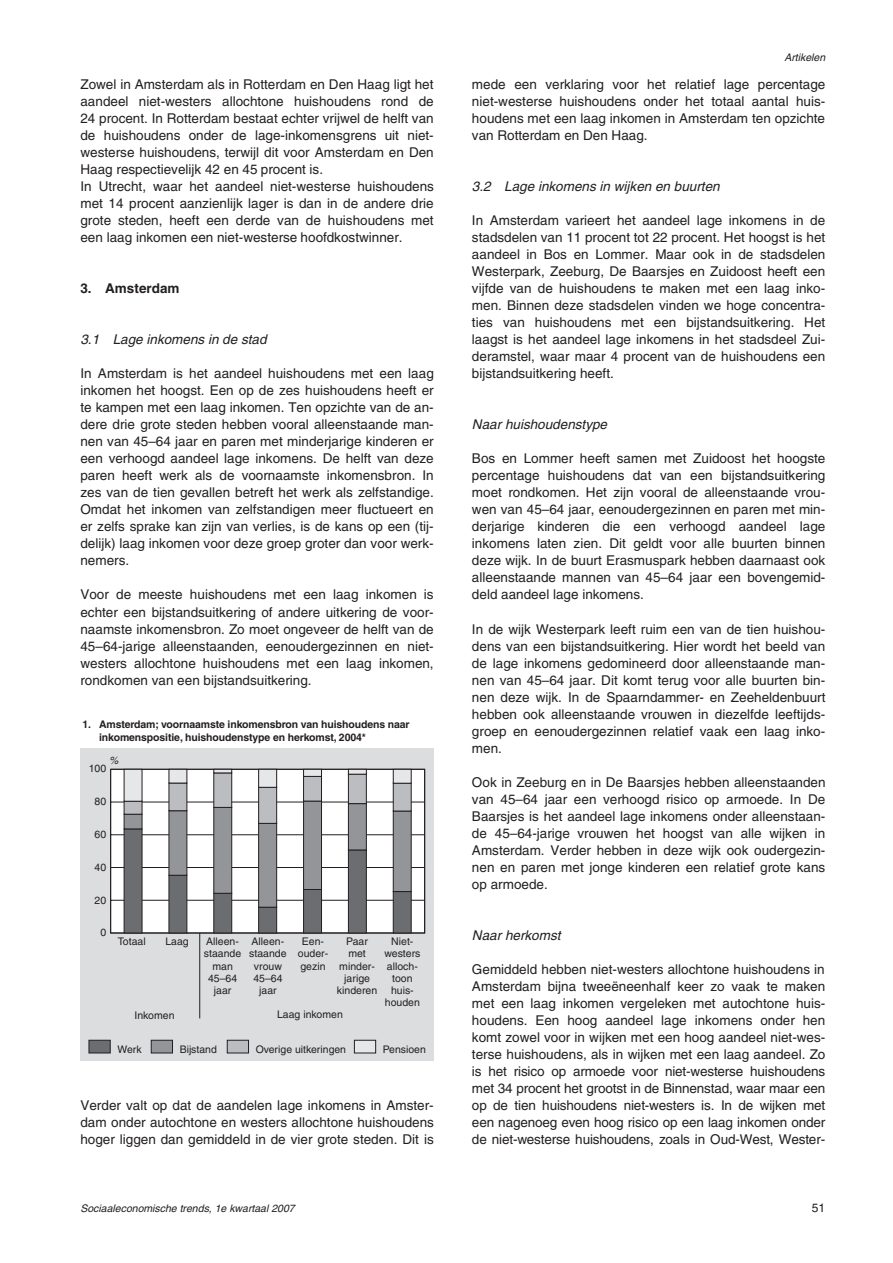
<style>
.page{position:relative;width:893px;height:1263px;background:#fff}
.page>*{position:absolute;margin:0;border:0;box-sizing:border-box;transform-origin:0 0}
.t1{font:13.5px/17px "Helvetica";color:#231f20;text-align:justify}
.t2{font:italic 13.5px "Helvetica";color:#231f20}
.t3{font:700 13.5px "Helvetica";color:#231f20}
.t4{font:12px "Helvetica";color:#231f20}
.t5{font:10.5px/12.1px "Helvetica";color:#231f20;text-align:center}
.t6{font:700 10.5px "Helvetica";letter-spacing:-.01em;color:#231f20}
.t7{font:italic 10.5px "Helvetica";color:#231f20}
.s1{color:#fff}
</style>
<div class="page">
<div style="left:80px;top:748px;width:353px;height:313px;background:#dcdddf"></div>
<div style="left:151px;top:1040px;width:22px;height:13px;background:#939598;border:1px solid #231f20"></div>
<div style="left:89px;top:1040px;width:21px;height:13px;background:#6c6d70;border:1px solid #231f20"></div>
<div style="left:227px;top:1040px;width:22px;height:13px;background:#bcbdc0;border:1px solid #231f20"></div>
<div style="left:354px;top:1040px;width:22px;height:13px;background:#e6e7e9;border:1px solid #231f20"></div>
<svg style="left:110px;top:769px;width:315px;height:164px"></svg>
<div style="left:124px;top:829px;width:18px;height:104px;background:#6c6d70;border:1px solid #231f20"></div>
<div style="left:169px;top:875px;width:18px;height:58px;background:#6c6d70;border:1px solid #231f20"></div>
<div style="left:213px;top:893px;width:19px;height:40px;background:#6c6d70;border:1px solid #231f20"></div>
<div style="left:258px;top:907px;width:19px;height:26px;background:#6c6d70;border:1px solid #231f20"></div>
<div style="left:303px;top:889px;width:19px;height:44px;background:#6c6d70;border:1px solid #231f20"></div>
<div style="left:348px;top:850px;width:18px;height:83px;background:#6c6d70;border:1px solid #231f20"></div>
<div style="left:393px;top:891px;width:18px;height:42px;background:#6c6d70;border:1px solid #231f20"></div>
<div style="left:124px;top:814px;width:18px;height:15px;background:#939598;border:1px solid #231f20"></div>
<div style="left:169px;top:811px;width:18px;height:64px;background:#939598;border:1px solid #231f20"></div>
<div style="left:213px;top:807px;width:19px;height:87px;background:#939598;border:1px solid #231f20"></div>
<div style="left:258px;top:823px;width:19px;height:84px;background:#939598;border:1px solid #231f20"></div>
<div style="left:303px;top:801px;width:19px;height:89px;background:#939598;border:1px solid #231f20"></div>
<div style="left:348px;top:803px;width:18px;height:47px;background:#939598;border:1px solid #231f20"></div>
<div style="left:393px;top:811px;width:18px;height:81px;background:#939598;border:1px solid #231f20"></div>
<div style="left:124px;top:801px;width:18px;height:13px;background:#bcbdc0;border:1px solid #231f20"></div>
<div style="left:169px;top:783px;width:18px;height:28px;background:#bcbdc0;border:1px solid #231f20"></div>
<div style="left:213px;top:773px;width:19px;height:35px;background:#bcbdc0;border:1px solid #231f20"></div>
<div style="left:258px;top:787px;width:19px;height:37px;background:#bcbdc0;border:1px solid #231f20"></div>
<div style="left:303px;top:776px;width:19px;height:25px;background:#bcbdc0;border:1px solid #231f20"></div>
<div style="left:348px;top:774px;width:18px;height:30px;background:#bcbdc0;border:1px solid #231f20"></div>
<div style="left:393px;top:783px;width:18px;height:28px;background:#bcbdc0;border:1px solid #231f20"></div>
<div style="left:124px;top:769px;width:18px;height:32px;background:#e6e7e9"></div>
<div style="left:169px;top:769px;width:18px;height:14px;background:#e6e7e9;border:1px solid #231f20"></div>
<svg style="left:213px;top:769px;width:19px;height:4px"></svg>
<div style="left:258px;top:769px;width:19px;height:19px;background:#e6e7e9;border:1px solid #231f20"></div>
<div style="left:303px;top:769px;width:19px;height:8px;background:#e6e7e9;border:1px solid #231f20"></div>
<svg style="left:348px;top:769px;width:18px;height:5px"></svg>
<div style="left:393px;top:769px;width:18px;height:14px;background:#e6e7e9;border:1px solid #231f20"></div>
<hr style="left:199px;top:933px;width:1px;height:85px;background:#231f20">
<p class="t1" style="left:80px;top:77px;width:355px;text-align:left">Zowel in Amsterdam als in Rotterdam en Den Haag ligt het aandeel niet-westers allochtone huishoudens rond de 24 procent. In Rotterdam bestaat echter vrijwel de helft van de huishoudens onder de lage-inkomensgrens uit niet&shy;westerse huishoudens, terwijl dit voor Amsterdam en Den Haag respectievelijk 42 en 45 procent is.<br>In Utrecht, waar het aandeel niet-westerse huishoudens met 14 procent aanzienlijk lager is dan in de andere drie grote steden, heeft een derde van de huishoudens met een laag inkomen een niet-westerse hoofdkostwinner.</p>
<p class="t3" style="left:80px;top:284px;width:101px">3. Amsterdam</p>
<p class="t2" style="left:80px;top:335px;width:190px">3.1 Lage inkomens in de stad</p>
<p class="t1" style="left:80px;top:366px;width:355px">In Amsterdam is het aandeel huishoudens met een laag inkomen het hoogst. Een op de zes huishoudens heeft er te kampen met een laag inkomen. Ten opzichte van de an&shy;dere drie grote steden hebben vooral alleenstaande man&shy;nen van 45–64 jaar en paren met minderjarige kinderen er een verhoogd aandeel lage inkomens. De helft van deze paren heeft werk als de voornaamste inkomensbron. In zes van de tien gevallen betreft het werk als zelfstandige.<br>Omdat het inkomen van zelfstandigen meer fluctueert en er zelfs sprake kan zijn van verlies, is de kans op een (tij&shy;delijk) laag inkomen voor deze groep groter dan voor werk&shy;nemers.</p>
<p class="t1" style="left:80px;top:588px;width:355px">Voor de meeste huishoudens met een laag inkomen is echter een bijstandsuitkering of andere uitkering de voor&shy;naamste inkomensbron. Zo moet ongeveer de helft van de 45–64-jarige alleenstaanden, eenoudergezinnen en niet&shy;westers allochtone huishoudens met een laag inkomen, rondkomen van een bijstandsuitkering.</p>
<p class="t6" style="left:82px;top:721px;width:329px">1. Amsterdam; voornaamste inkomensbron van huishoudens naar</p>
<p class="t6" style="left:82px;top:733px;width:285px"><span class="s1">1.</span> inkomenspositie, huishoudenstype en herkomst, 2004*</p>
<p class="t7" style="left:109px;top:757px;width:13px">%</p>
<p class="t5" style="left:89px;top:763px;width:19px">100</p>
<p class="t5" style="left:94px;top:797px;width:13px">80</p>
<p class="t5" style="left:94px;top:829px;width:13px">60</p>
<p class="t5" style="left:94px;top:862px;width:13px">40</p>
<p class="t5" style="left:94px;top:895px;width:13px">20</p>
<p class="t5" style="left:100px;top:928px;width:7px">0</p>
<p class="t5" style="left:118px;top:936px;width:29px">Totaal</p>
<p class="t5" style="left:165px;top:936px;width:25px">Laag</p>
<p class="t5" style="left:249px;top:936px;width:39px">Alleen&shy;staande vrouw<br>45–64 jaar</p>
<p class="t5" style="left:298px;top:936px;width:32px">Een&shy;ouder&shy;gezin</p>
<p class="t5" style="left:337px;top:936px;width:42px">Paar met minder&shy;jarige kinderen</p>
<p class="t5" style="left:384px;top:936px;width:38px">Niet&shy;westers alloch&shy;toon huis&shy;houden</p>
<p class="t5" style="left:204px;top:936px;width:39px">Alleen&shy;staande man<br>45–64 jaar</p>
<p class="t5" style="left:134px;top:1010px;width:42px">Inkomen</p>
<p class="t5" style="left:277px;top:1010px;width:67px">Laag inkomen</p>
<p class="t5" style="left:117px;top:1044px;width:26px">Werk</p>
<p class="t5" style="left:180px;top:1045px;width:39px">Bijstand</p>
<p class="t5" style="left:256px;top:1045px;width:92px">Overige uitkeringen</p>
<p class="t5" style="left:383px;top:1045px;width:44px">Pensioen</p>
<p class="t1" style="left:80px;top:1098px;width:355px">Verder valt op dat de aandelen lage inkomens in Amster&shy;dam onder autochtone en westers allochtone huishoudens hoger liggen dan gemiddeld in de vier grote steden. Dit is</p>
<p class="t7" style="left:784px;top:53px;width:44px">Artikelen</p>
<p class="t1" style="left:472px;top:77px;width:355px">mede een verklaring voor het relatief lage percentage niet-westerse huishoudens onder het totaal aantal huis&shy;houdens met een laag inkomen in Amsterdam ten opzichte van Rotterdam en Den Haag.</p>
<p class="t2" style="left:472px;top:182px;width:252px">3.2 Lage inkomens in wijken en buurten</p>
<p class="t1" style="left:472px;top:213px;width:355px">In Amsterdam varieert het aandeel lage inkomens in de stadsdelen van 11 procent tot 22 procent. Het hoogst is het aandeel in Bos en Lommer. Maar ook in de stadsdelen Westerpark, Zeeburg, De Baarsjes en Zuidoost heeft een vijfde van de huishoudens te maken met een laag inko&shy;men. Binnen deze stadsdelen vinden we hoge concentra&shy;ties van huishoudens met een bijstandsuitkering. Het laagst is het aandeel lage inkomens in het stadsdeel Zui&shy;deramstel, waar maar 4 procent van de huishoudens een bijstandsuitkering heeft.</p>
<p class="t2" style="left:472px;top:420px;width:139px">Naar huishoudenstype</p>
<p class="t1" style="left:472px;top:452px;width:355px">Bos en Lommer heeft samen met Zuidoost het hoogste percentage huishoudens dat van een bijstandsuitkering moet rondkomen. Het zijn vooral de alleenstaande vrou&shy;wen van 45–64 jaar, eenoudergezinnen en paren met min&shy;derjarige kinderen die een verhoogd aandeel lage inkomens laten zien. Dit geldt voor alle buurten binnen deze wijk. In de buurt Erasmuspark hebben daarnaast ook alleenstaande mannen van 45–64 jaar een bovengemid&shy;deld aandeel lage inkomens.</p>
<p class="t1" style="left:472px;top:622px;width:355px">In de wijk Westerpark leeft ruim een van de tien huishou&shy;dens van een bijstandsuitkering. Hier wordt het beeld van de lage inkomens gedomineerd door alleenstaande man&shy;nen van 45–64 jaar. Dit komt terug voor alle buurten bin&shy;nen deze wijk. In de Spaarndammer- en Zeeheldenbuurt hebben ook alleenstaande vrouwen in diezelfde leeftijds&shy;groep en eenoudergezinnen relatief vaak een laag inko&shy;men.</p>
<p class="t1" style="left:472px;top:775px;width:355px">Ook in Zeeburg en in De Baarsjes hebben alleenstaanden van 45–64 jaar een verhoogd risico op armoede. In De Baarsjes is het aandeel lage inkomens onder alleenstaan&shy;de 45–64-jarige vrouwen het hoogst van alle wijken in Amsterdam. Verder hebben in deze wijk ook oudergezin&shy;nen en paren met jonge kinderen een relatief grote kans op armoede.</p>
<p class="t2" style="left:472px;top:930px;width:93px">Naar herkomst</p>
<p class="t1" style="left:472px;top:962px;width:355px">Gemiddeld hebben niet-westers allochtone huishoudens in Amsterdam bijna tweeëneenhalf keer zo vaak te maken met een laag inkomen vergeleken met autochtone huis&shy;houdens. Een hoog aandeel lage inkomens onder hen komt zowel voor in wijken met een hoog aandeel niet-wes&shy;terse huishoudens, als in wijken met een laag aandeel. Zo is het risico op armoede voor niet-westerse huishoudens met 34 procent het grootst in de Binnenstad, waar maar een op de tien huishoudens niet-westers is. In de wijken met een nagenoeg even hoog risico op een laag inkomen onder de niet-westerse huishoudens, zoals in Oud-West, Wester-</p>
<p class="t7" style="left:80px;top:1204px;width:218px">Sociaaleconomische trends, 1e kwartaal 2007</p>
<p class="t4" style="left:811px;top:1203px;width:15px">51</p>
</div>
